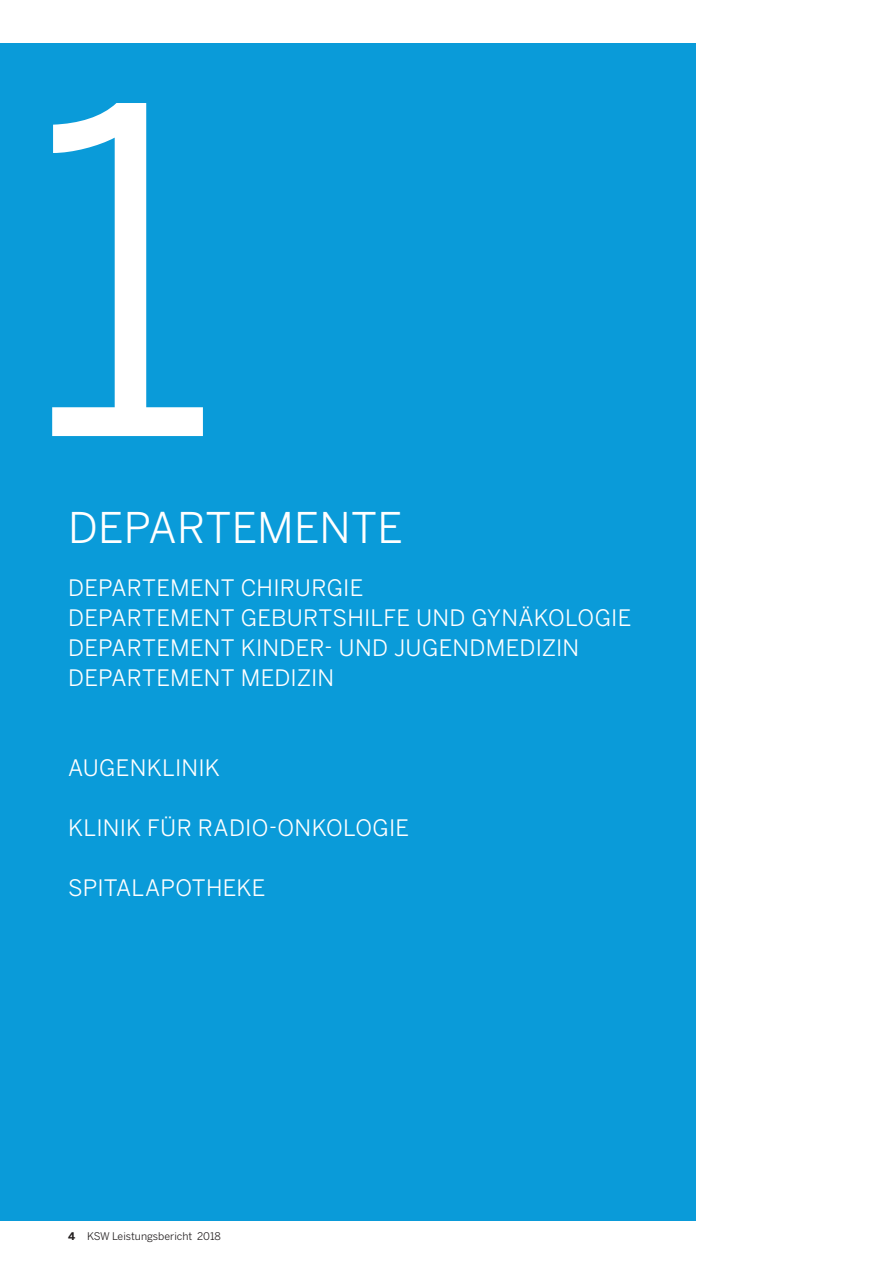
<style>
.page{position:relative;width:893px;height:1263px;background:#fff}
.page>*{position:absolute;margin:0;border:0;box-sizing:border-box;transform-origin:0 0}
.t1{font:450px "Benton Sans";color:#fff}
.t2{font:42px "Benton Sans";letter-spacing:.005em;color:#fff}
.t3{font:22.5px/30px "Benton Sans";letter-spacing:.01em;color:#fff}
.t4{font:10.5px "Benton Sans";color:#231f20}
.s1{font-weight:700}
</style>
<div class="page">
<div style="left:0;top:43px;width:695px;height:1177px;background:#0a9bd9"></div>
<h1 class="t1" style="left:25px;top:4px;width:196px">1</h1>
<h2 class="t2" style="left:68px;top:503px;width:336px">DEPARTEMENTE</h2>
<p class="t3" style="left:68px;top:573px;width:565px">DEPARTEMENT CHIRURGIE<br>DEPARTEMENT GEBURTSHILFE UND GYNÄKOLOGIE<br>DEPARTEMENT KINDER- UND JUGENDMEDIZIN<br>DEPARTEMENT MEDIZIN</p>
<p class="t3" style="left:68px;top:753px;width:153px">AUGENKLINIK</p>
<p class="t3" style="left:68px;top:813px;width:343px">KLINIK FÜR RADIO-ONKOLOGIE</p>
<p class="t3" style="left:68px;top:873px;width:199px">SPITALAPOTHEKE</p>
<p class="t4" style="left:68px;top:1230px;width:154px"><span class="s1">4</span> KSW Leistungsbericht 2018</p>
</div>
